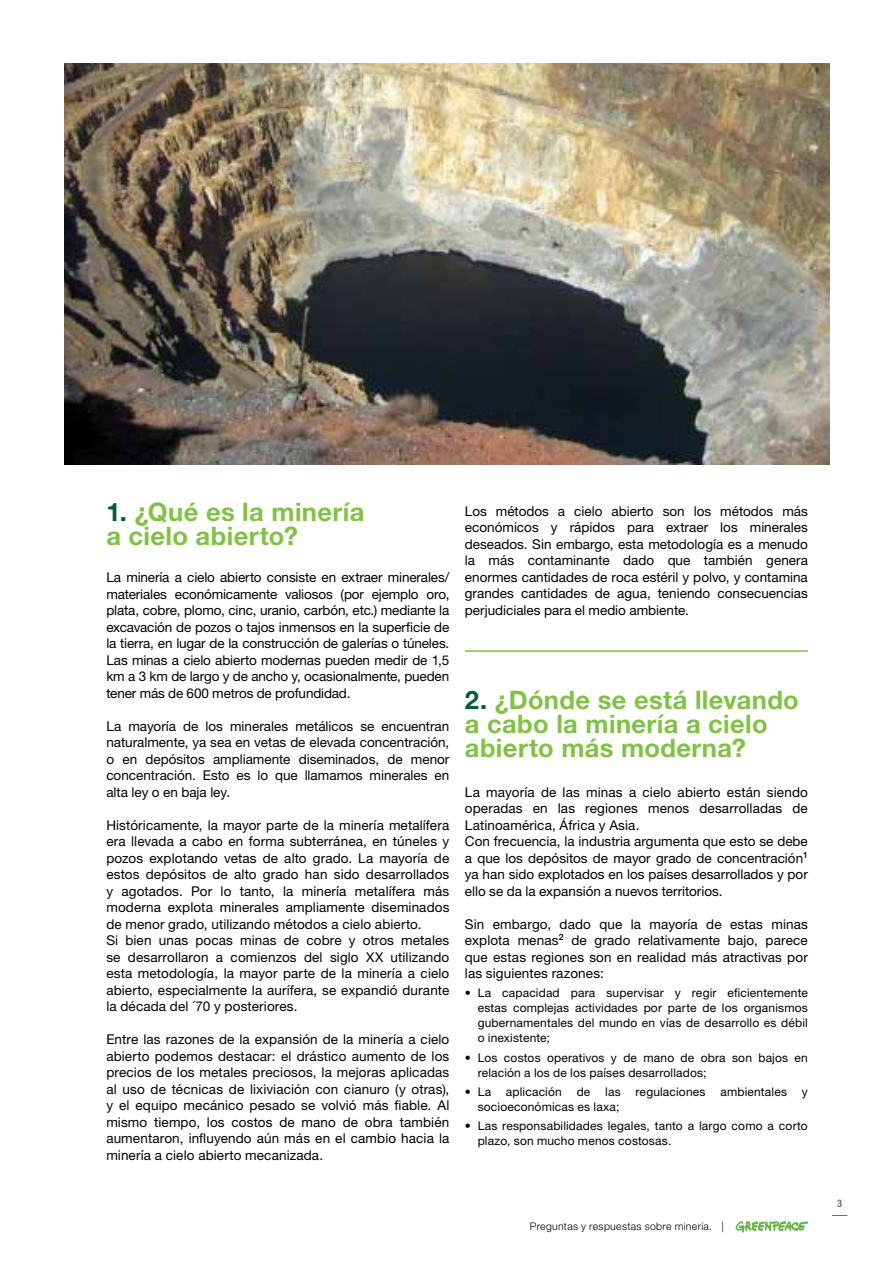
<style>
.page{position:relative;width:893px;height:1263px;background:#fff}
.page>*{position:absolute;margin:0;border:0;box-sizing:border-box;transform-origin:0 0}
.t1{font:700 25.5px/24px "Helvetica Neue LT Std";letter-spacing:.015em;color:#80c342}
.t2{font:13.5px/16.5px "Helvetica Neue LT Std";letter-spacing:.01em;color:#000;text-align:justify}
.t3{font:12px/15px "Helvetica Neue LT Std";letter-spacing:.015em;color:#000}
.t4{font:300 10.5px "Helvetica Neue LT Std";letter-spacing:.03em;color:#000}
.t5{font:700 condensed 10.5px "Helvetica Neue LT Std";color:#6d6e71}
.s1{color:#005c3e}
</style>
<div class="page">
<svg style="left:736px;top:1221px;width:72px;height:11px"></svg>
<svg style="left:832px;top:1215px;width:15px;height:1px"></svg>
<hr style="left:465px;top:650px;width:343px;height:2px;background:#80c342">
<img style="left:64px;top:64px;width:765px;height:401px">
<h1 class="t1" style="left:106px;top:499px;width:260px"><span class="s1">1.</span> ¿Qué es la minería a cielo abierto?</h1>
<p class="t2" style="left:106px;top:569px;width:345px">La minería a cielo abierto consiste en extraer minerales/ materiales económicamente valiosos (por ejemplo oro, plata, cobre, plomo, cinc, uranio, carbón, etc.) mediante la excavación de pozos o tajos inmensos en la superficie de la tierra, en lugar de la construcción de galerías o túneles.<br>Las minas a cielo abierto modernas pueden medir de 1,5 km a 3 km de largo y de ancho y, ocasionalmente, pueden tener más de 600 metros de profundidad.</p>
<p class="t2" style="left:106px;top:717px;width:345px">La mayoría de los minerales metálicos se encuentran naturalmente, ya sea en vetas de elevada concentración, o en depósitos ampliamente diseminados, de menor concentración. Esto es lo que llamamos minerales en alta ley o en baja ley.</p>
<p class="t2" style="left:106px;top:816px;width:345px;text-align:left">Históricamente, la mayor parte de la minería metalífera era llevada a cabo en forma subterránea, en túneles y pozos explotando vetas de alto grado. La mayoría de estos depósitos de alto grado han sido desarrollados y agotados. Por lo tanto, la minería metalífera más moderna explota minerales ampliamente diseminados de menor grado, utilizando métodos a cielo abierto.<br>Si bien unas pocas minas de cobre y otros metales se desarrollaron a comienzos del siglo XX utilizando esta metodología, la mayor parte de la minería a cielo abierto, especialmente la aurífera, se expandió durante la década del ´70 y posteriores.</p>
<p class="t2" style="left:106px;top:1031px;width:345px">Entre las razones de la expansión de la minería a cielo abierto podemos destacar: el drástico aumento de los precios de los metales preciosos, la mejoras aplicadas al uso de técnicas de lixiviación con cianuro (y otras), y el equipo mecánico pesado se volvió más fiable. Al mismo tiempo, los costos de mano de obra también aumentaron, influyendo aún más en el cambio hacia la minería a cielo abierto mecanizada.</p>
<p class="t2" style="left:465px;top:503px;width:345px">Los métodos a cielo abierto son los métodos más económicos y rápidos para extraer los minerales deseados. Sin embargo, esta metodología es a menudo la más contaminante dado que también genera enormes cantidades de roca estéril y polvo, y contamina grandes cantidades de agua, teniendo consecuencias perjudiciales para el medio ambiente.</p>
<h1 class="t1" style="left:465px;top:687px;width:335px"><span class="s1">2.</span> ¿Dónde se está llevando a cabo la minería a cielo abierto más moderna?</h1>
<p class="t2" style="left:465px;top:783px;width:345px;text-align:left">La mayoría de las minas a cielo abierto están siendo operadas en las regiones menos desarrolladas de Latinoamérica, África y Asia.<br>Con frecuencia, la industria argumenta que esto se debe a que los depósitos de mayor grado de concentración<sup>1 </sup>ya han sido explotados en los países desarrollados y por ello se da la expansión a nuevos territorios.</p>
<p class="t2" style="left:465px;top:915px;width:344px">Sin embargo, dado que la mayoría de estas minas explota menas<sup>2</sup> de grado relativamente bajo, parece que estas regiones son en realidad más atractivas por las siguientes razones:</p>
<p class="t3" style="left:478px;top:985px;width:332px;text-align:justify;text-indent:-13px">• La capacidad para supervisar y regir eficientemente estas complejas actividades por parte de los organismos gubernamentales del mundo en vías de desarrollo es débil o inexistente;</p>
<p class="t3" style="left:478px;top:1050px;width:332px;text-indent:-13px">• Los costos operativos y de mano de obra son bajos en relación a los de los países desarrollados;</p>
<p class="t3" style="left:478px;top:1084px;width:332px;text-indent:-13px">• La aplicación de las regulaciones ambientales y socioeconómicas es laxa;</p>
<p class="t3" style="left:478px;top:1118px;width:332px;text-indent:-13px">• Las responsabilidades legales, tanto a largo como a corto plazo, son mucho menos costosas.</p>
<p class="t4" style="left:530px;top:1220px;width:195px">Preguntas y respuestas sobre minería. |</p>
<p class="t5" style="left:837px;top:1196px;width:6px">3</p>
</div>
